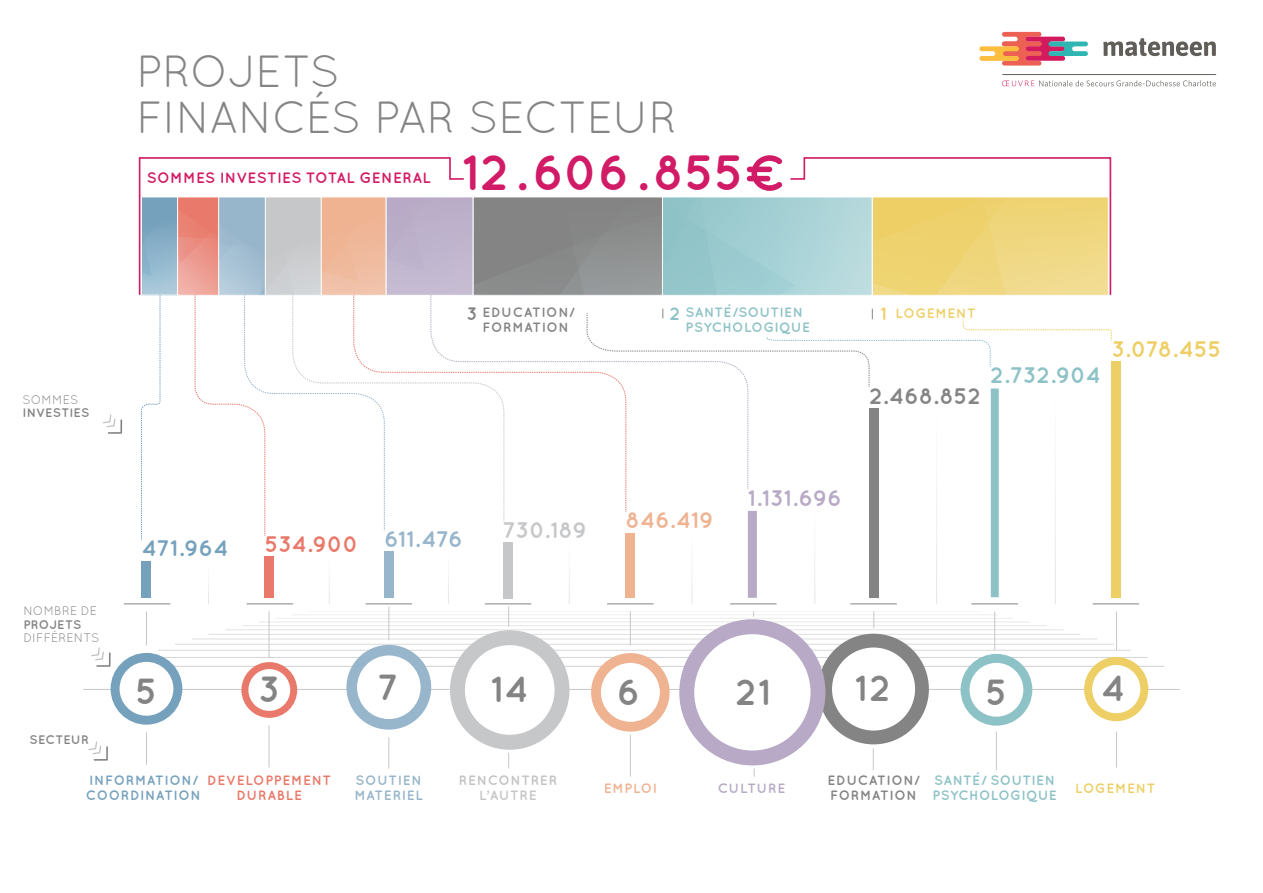
<style>
.page{position:relative;width:1263px;height:893px;background:#fff}
.page>*{position:absolute;margin:0;border:0;box-sizing:border-box;transform-origin:0 0}
.t1{font:700 49.5px "Quicksand";letter-spacing:-.005em;color:#d21b66}
.t2{font:45px/46.5px "Quicksand";letter-spacing:-.015em;color:#838483}
.t3{font:700 36.3px "Quicksand";color:#838483}
.t4{font:700 22.5px "Quicksand";letter-spacing:-.01em;color:#8dc2c6}
.t5{font:700 22.5px "Quicksand";letter-spacing:.005em;color:#838483}
.t6{font:700 22.5px "Quicksand";letter-spacing:.01em;color:#b8aac6}
.t7{font:700 22.5px "Quicksand";letter-spacing:-.01em;color:#eecf66}
.t8{font:700 22.5px "Quicksand";letter-spacing:-.005em;color:#e9796a}
.t9{font:700 22.5px "Quicksand";letter-spacing:.01em;color:#76a1bd}
.t10{font:700 22.5px "Quicksand";letter-spacing:-.02em;color:#97b5cb}
.t11{font:700 22.5px "Quicksand";color:#c6c7c9}
.t12{font:700 22.5px "Quicksand";letter-spacing:.01em;color:#efb392}
.t13{font:700 18px "Quicksand";color:#838483}
.t14{font:700 18px "Quicksand";color:#8dc2c6}
.t15{font:700 18px "Quicksand";color:#eecf66}
.t16{font:700 15px "Quicksand";letter-spacing:.02em;color:#d21b66}
.t17{font:700 13.5px/15px "Quicksand";letter-spacing:.02em;color:#8dc2c6}
.t18{font:700 13.5px/15px "Quicksand";letter-spacing:.035em;color:#838483}
.t19{font:700 13.5px/15px "Quicksand";letter-spacing:.04em;color:#76a1bd}
.t20{font:700 13.5px/15px "Quicksand";letter-spacing:.05em;color:#e9796a;text-align:center}
.t21{font:700 13.5px "Quicksand";letter-spacing:.04em;color:#eecf66}
.t22{font:700 13.5px/15px "Quicksand";letter-spacing:.05em;color:#97b5cb}
.t23{font:700 13.5px "Quicksand";letter-spacing:.045em;color:#c2c3c3}
.t24{font:700 13.5px "Quicksand";letter-spacing:.04em;color:#b8aac6}
.t25{font:700 13.5px "Quicksand";letter-spacing:.04em;color:#c6c7c9}
.t26{font:700 13.5px "Quicksand";letter-spacing:.04em;color:#efb392}
.t27{font:12.3px "Quicksand";letter-spacing:.01em;color:#838483}
.t28{font:700 12.3px "Quicksand";letter-spacing:.015em;color:#838483}
</style>
<div class="page">
<hr style="left:208px;top:565px;width:1px;height:39px;background:#c6c7c9">
<hr style="left:329px;top:557px;width:1px;height:47px;background:#c6c7c9">
<hr style="left:448px;top:551px;width:1px;height:53px;background:#c6c7c9">
<hr style="left:569px;top:543px;width:1px;height:61px;background:#c6c7c9">
<hr style="left:692px;top:533px;width:1px;height:71px;background:#c6c7c9">
<hr style="left:814px;top:511px;width:1px;height:93px;background:#c6c7c9">
<hr style="left:936px;top:408px;width:1px;height:196px;background:#c6c7c9">
<hr style="left:1055px;top:388px;width:1px;height:216px;background:#c6c7c9">
<hr style="left:83px;top:689px;width:1097px;height:1px;background:#c6c7c9">
<hr style="left:125px;top:666px;width:1039px;height:1px;background:#c6c7c9">
<hr style="left:141px;top:657px;width:1006px;height:1px;background:#c6c7c9">
<hr style="left:158px;top:650px;width:973px;height:1px;background:#c6c7c9">
<hr style="left:175px;top:644px;width:939px;height:1px;background:#c6c7c9">
<hr style="left:192px;top:639px;width:905px;height:1px;background:#c6c7c9">
<hr style="left:209px;top:634px;width:871px;height:1px;background:#c6c7c9">
<hr style="left:225px;top:629px;width:839px;height:1px;background:#c6c7c9">
<hr style="left:242px;top:625px;width:805px;height:1px;background:#c6c7c9">
<hr style="left:259px;top:622px;width:771px;height:1px;background:#c6c7c9">
<hr style="left:276px;top:618px;width:737px;height:1px;background:#c6c7c9">
<hr style="left:292px;top:614px;width:705px;height:1px;background:#c6c7c9">
<hr style="left:309px;top:611px;width:671px;height:1px;background:#c6c7c9">
<div style="left:241px;top:662px;width:56px;height:56px;background:#e9796a;border-radius:50%"></div>
<div style="left:248px;top:669px;width:42px;height:42px;background:#fff;border-radius:50%"></div>
<div style="left:818px;top:634px;width:111px;height:110px;background:#838483;border-radius:50%"></div>
<div style="left:832px;top:647px;width:83px;height:83px;background:#fff;border-radius:50%"></div>
<div style="left:591px;top:653px;width:79px;height:79px;background:#efb392;border-radius:50%"></div>
<div style="left:601px;top:663px;width:59px;height:59px;background:#fff;border-radius:50%"></div>
<div style="left:111px;top:653px;width:71px;height:72px;background:#76a1bd;border-radius:50%"></div>
<div style="left:120px;top:662px;width:53px;height:54px;background:#fff;border-radius:50%"></div>
<div style="left:1084px;top:657px;width:64px;height:64px;background:#eecf66;border-radius:50%"></div>
<div style="left:1092px;top:665px;width:48px;height:48px;background:#fff;border-radius:50%"></div>
<div style="left:450px;top:630px;width:119px;height:120px;background:#c6c7c9;border-radius:50%"></div>
<div style="left:465px;top:645px;width:89px;height:90px;background:#fff;border-radius:50%"></div>
<div style="left:960px;top:654px;width:72px;height:72px;background:#8dc2c6;border-radius:50%"></div>
<div style="left:969px;top:663px;width:54px;height:54px;background:#fff;border-radius:50%"></div>
<div style="left:346px;top:645px;width:85px;height:85px;background:#97b5cb;border-radius:50%"></div>
<div style="left:357px;top:655px;width:64px;height:64px;background:#fff;border-radius:50%"></div>
<svg style="left:91px;top:647px;width:20px;height:20px"></svg>
<svg style="left:88px;top:741px;width:20px;height:20px"></svg>
<svg style="left:103px;top:414px;width:19px;height:20px"></svg>
<div style="left:1111px;top:361px;width:9px;height:237px;background:#eecf66"></div>
<hr style="left:124px;top:604px;width:46px;height:1px;background:#838483">
<hr style="left:247px;top:604px;width:46px;height:1px;background:#838483">
<hr style="left:366px;top:604px;width:46px;height:1px;background:#838483">
<hr style="left:485px;top:604px;width:46px;height:1px;background:#838483">
<hr style="left:607px;top:604px;width:46px;height:1px;background:#838483">
<hr style="left:730px;top:604px;width:46px;height:1px;background:#838483">
<hr style="left:851px;top:604px;width:45px;height:1px;background:#838483">
<hr style="left:972px;top:604px;width:46px;height:1px;background:#838483">
<hr style="left:1093px;top:604px;width:46px;height:1px;background:#838483">
<div style="left:504px;top:543px;width:9px;height:56px;background:#c6c7c9"></div>
<div style="left:679px;top:619px;width:146px;height:146px;background:#b8aac6;border-radius:50%"></div>
<div style="left:694px;top:634px;width:116px;height:116px;background:#fff;border-radius:50%"></div>
<hr style="left:146px;top:611px;width:1px;height:34px;background:#c6c7c9">
<hr style="left:630px;top:611px;width:1px;height:34px;background:#c6c7c9">
<svg style="left:873px;top:611px;width:1px;height:17px"></svg>
<hr style="left:994px;top:611px;width:1px;height:39px;background:#c6c7c9">
<hr style="left:269px;top:611px;width:1px;height:47px;background:#c6c7c9">
<hr style="left:1116px;top:611px;width:1px;height:39px;background:#c6c7c9">
<hr style="left:389px;top:606px;width:1px;height:34px;background:#c6c7c9">
<svg style="left:508px;top:606px;width:1px;height:21px"></svg>
<hr style="left:146px;top:732px;width:1px;height:33px;background:#c6c7c9">
<hr style="left:630px;top:734px;width:1px;height:43px;background:#c6c7c9">
<svg style="left:873px;top:748px;width:1px;height:22px"></svg>
<hr style="left:996px;top:732px;width:1px;height:38px;background:#c6c7c9">
<hr style="left:269px;top:725px;width:1px;height:42px;background:#c6c7c9">
<hr style="left:1116px;top:732px;width:1px;height:35px;background:#c6c7c9">
<hr style="left:389px;top:737px;width:1px;height:31px;background:#c6c7c9">
<svg style="left:508px;top:753px;width:1px;height:15px"></svg>
<svg style="left:1103px;top:38px;width:113px;height:18px"></svg>
<svg style="left:979px;top:32px;width:109px;height:34px"></svg>
<svg style="left:1002px;top:80px;width:214px;height:6px"></svg>
<hr style="left:1003px;top:74px;width:213px;height:1px;background:#615d58">
<svg style="left:141px;top:155px;width:971px;height:443px"></svg>
<h2 class="t2" style="left:136px;top:47px;width:542px">PROJETS<br>FINANCÉS PAR SECTEUR</h2>
<p class="t16" style="left:147px;top:169px;width:285px">SOMMES INVESTIES TOTAL GENERAL</p>
<h1 class="t1" style="left:462px;top:143px;width:283px">12.606.855</h1>
<p class="t27" style="left:22px;top:392px;width:57px">SOMMES</p>
<p class="t28" style="left:22px;top:406px;width:68px">INVESTIES</p>
<p class="t27" style="left:23px;top:604px;width:75px">NOMBRE DE</p>
<p class="t28" style="left:23px;top:617px;width:59px">PROJETS</p>
<p class="t27" style="left:23px;top:631px;width:78px">DIFFÉRENTS</p>
<p class="t28" style="left:30px;top:733px;width:61px">SECTEUR</p>
<h3 class="t9" style="left:142px;top:535px;width:88px">471.964</h3>
<p class="t17" style="left:686px;top:304px;width:126px">SANTÉ/SOUTIEN<br>PSYCHOLOGIQUE</p>
<p class="t18" style="left:482px;top:304px;width:94px">EDUCATION/<br>FORMATION</p>
<h3 class="t13" style="left:466px;top:303px;width:12px">3</h3>
<h3 class="t14" style="left:669px;top:303px;width:12px">2</h3>
<h3 class="t15" style="left:880px;top:303px;width:8px">1</h3>
<p class="t21" style="left:895px;top:305px;width:82px">LOGEMENT</p>
<h3 class="t5" style="left:869px;top:382px;width:113px">2.468.852</h3>
<h3 class="t4" style="left:990px;top:362px;width:112px">2.732.904</h3>
<h3 class="t7" style="left:1111px;top:336px;width:112px">3.078.455</h3>
<h3 class="t8" style="left:265px;top:531px;width:96px">534.900</h3>
<h3 class="t10" style="left:384px;top:526px;width:80px">611.476</h3>
<h3 class="t11" style="left:502px;top:517px;width:86px">730.189</h3>
<h3 class="t12" style="left:626px;top:507px;width:89px">846.419</h3>
<h3 class="t6" style="left:748px;top:484px;width:96px">1.131.696</h3>
<h3 class="t3" style="left:135px;top:669px;width:23px">5</h3>
<h3 class="t3" style="left:258px;top:668px;width:24px">3</h3>
<h3 class="t3" style="left:377px;top:665px;width:23px">7</h3>
<h3 class="t3" style="left:491px;top:668px;width:39px">14</h3>
<h3 class="t3" style="left:617px;top:670px;width:25px">6</h3>
<h3 class="t3" style="left:855px;top:667px;width:37px">12</h3>
<h3 class="t3" style="left:985px;top:670px;width:23px">5</h3>
<h3 class="t3" style="left:1101px;top:667px;width:26px">4</h3>
<h3 class="t3" style="left:735px;top:670px;width:36px">21</h3>
<p class="t22" style="left:354px;top:772px;width:70px">SOUTIEN<br>MATERIEL</p>
<p class="t17" style="left:932px;top:772px;width:126px">SANTÉ/ SOUTIEN<br>PSYCHOLOGIQUE</p>
<p class="t20" style="left:207px;top:772px;width:126px">DEVELOPPEMENT<br>DURABLE</p>
<p class="t23" style="left:459px;top:772px;width:100px">RENCONTRER</p>
<p class="t25" style="left:479px;top:787px;width:59px">L’AUTRE</p>
<p class="t19" style="left:86px;top:772px;width:116px">INFORMATION/<br>COORDINATION</p>
<p class="t21" style="left:1075px;top:780px;width:82px">LOGEMENT</p>
<p class="t24" style="left:718px;top:780px;width:69px">CULTURE</p>
<p class="t18" style="left:827px;top:772px;width:94px">EDUCATION/<br>FORMATION</p>
<p class="t26" style="left:604px;top:780px;width:55px">EMPLOI</p>
</div>
